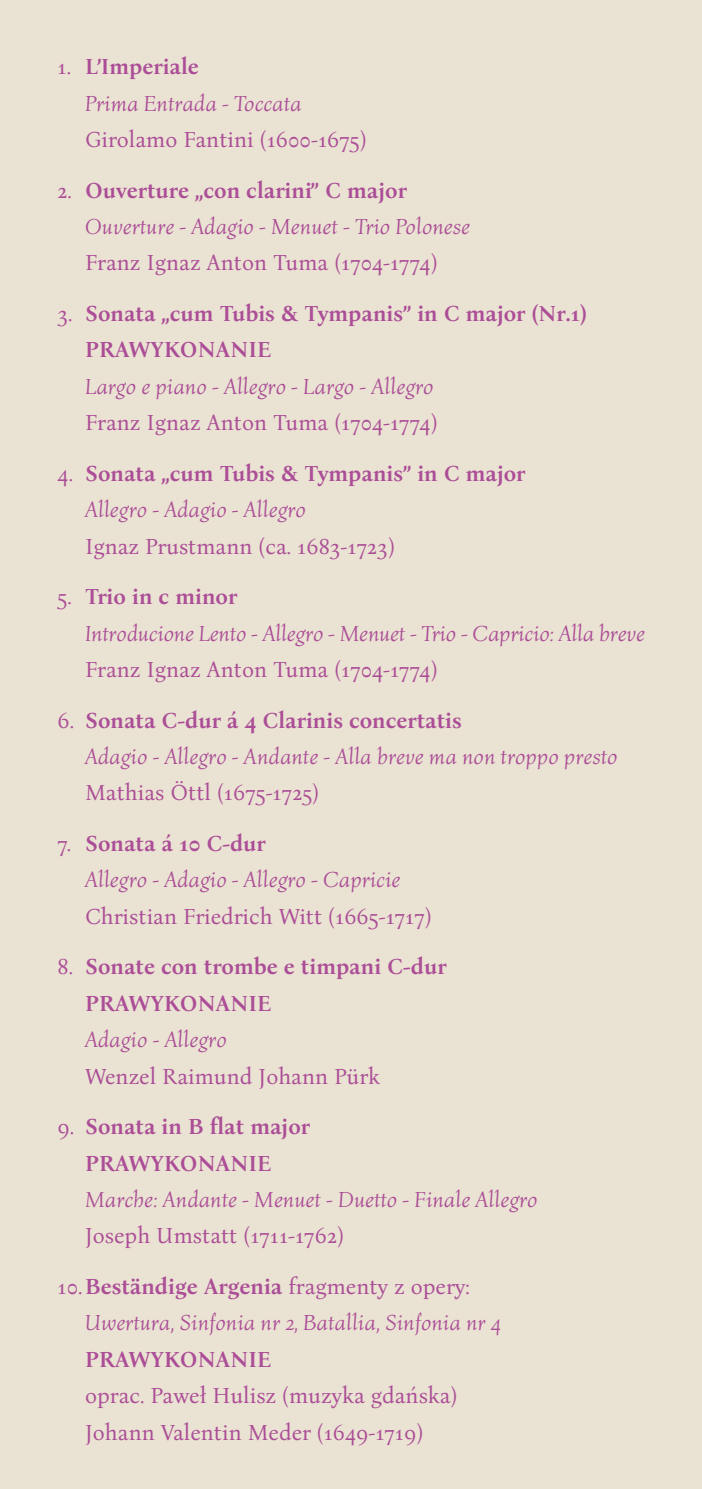
<style>
.page{position:relative;width:702px;height:1489px;background:#fff}
.page>*{position:absolute;margin:0;border:0;box-sizing:border-box;transform-origin:0 0}
.t1{font:italic 22.5px/36.5px "Bona Nova";color:#ab4d97}
.t2{font:22.5px/36.5px "Bona Nova";color:#ab4d97}
.t3{font:700 22.5px/36.5px "Bona Nova";color:#ab4d97}
.s1{font-style:normal}
.s2{font-weight:700;font-style:normal}
.s3{font-weight:400}
.s4{font-weight:400;font-style:italic}
</style>
<div class="page">
<div style="left:0;top:0;width:702px;height:1488px;background:#eae2d2"></div>
<p class="t1" style="left:85px;top:49px;width:218px;text-indent:-27px"><span class="s1">1.</span> <span class="s2">L’Imperiale<br></span>Prima Entrada - Toccata</p>
<p class="t2" style="left:85px;top:122px;width:283px">Girolamo Fantini (1600-1675)</p>
<p class="t1" style="left:85px;top:172px;width:386px;text-indent:-27px"><span class="s1">2.</span> <span class="s2">Ouverture „con clarini” C major<br></span>Ouverture - Adagio - Menuet - Trio Polonese</p>
<p class="t2" style="left:85px;top:245px;width:354px">Franz Ignaz Anton Tuma (1704-1774)</p>
<p class="t3" style="left:85px;top:295px;width:503px;text-indent:-27px"><span class="s3">3.</span> Sonata „cum Tubis &amp; Tympanis” in C major (Nr.1)<br>PRAWYKONANIE</p>
<p class="t1" style="left:85px;top:368px;width:350px">Largo e piano - Allegro - Largo - Allegro</p>
<p class="t2" style="left:85px;top:405px;width:354px">Franz Ignaz Anton Tuma (1704-1774)</p>
<p class="t3" style="left:85px;top:455px;width:442px;text-indent:-27px"><span class="s3">4.</span> Sonata „cum Tubis &amp; Tympanis” in C major<br><span class="s4">Allegro - Adagio - Allegro</span></p>
<p class="t2" style="left:85px;top:528px;width:311px">Ignaz Prustmann (ca. 1683-1723)</p>
<p class="t1" style="left:85px;top:579px;width:561px;text-indent:-27px"><span class="s1">5.</span> <span class="s2">Trio in c minor<br></span>Introducione Lento - Allegro - Menuet - Trio - Capricio: Alla breve</p>
<p class="t2" style="left:85px;top:651px;width:354px">Franz Ignaz Anton Tuma (1704-1774)</p>
<p class="t1" style="left:85px;top:702px;width:534px;text-indent:-27px"><span class="s1">6.</span> <span class="s2">Sonata C-dur á 4 Clarinis concertatis<br></span>Adagio - Allegro - Andante - Alla breve ma non troppo presto</p>
<p class="t2" style="left:85px;top:775px;width:235px">Mathias Öttl (1675-1725)</p>
<p class="t1" style="left:85px;top:825px;width:317px;text-indent:-27px"><span class="s1">7.</span> <span class="s2">Sonata á 10 C-dur<br></span>Allegro - Adagio - Allegro - Capricie</p>
<p class="t2" style="left:85px;top:898px;width:348px">Christian Friedrich Witt (1665-1717)</p>
<p class="t3" style="left:85px;top:948px;width:363px;text-indent:-27px"><span class="s3">8.</span> Sonate con trombe e timpani C-dur<br>PRAWYKONANIE</p>
<p class="t1" style="left:85px;top:1021px;width:143px">Adagio - Allegro</p>
<p class="t2" style="left:85px;top:1058px;width:296px">Wenzel Raimund Johann Pürk</p>
<p class="t3" style="left:58px;top:1108px;width:254px;text-align:center"><span class="s3">9.</span> Sonata in B flat major<br>PRAWYKONANIE</p>
<p class="t1" style="left:85px;top:1181px;width:454px">Marche: Andante - Menuet - Duetto - Finale Allegro</p>
<p class="t2" style="left:85px;top:1217px;width:260px">Joseph Umstatt (1711-1762)</p>
<p class="t1" style="left:85px;top:1268px;width:418px;text-indent:-27px"><span class="s1">10.</span><span class="s2">Beständige Argenia</span> <span class="s1">fragmenty z opery:<br></span>Uwertura, Sinfonia nr 2, Batallia, Sinfonia nr 4</p>
<p class="t3" style="left:85px;top:1341px;width:188px">PRAWYKONANIE</p>
<p class="t2" style="left:85px;top:1377px;width:373px">oprac. Paweł Hulisz (muzyka gdańska)<br>Johann Valentin Meder (1649-1719)</p>
</div>
